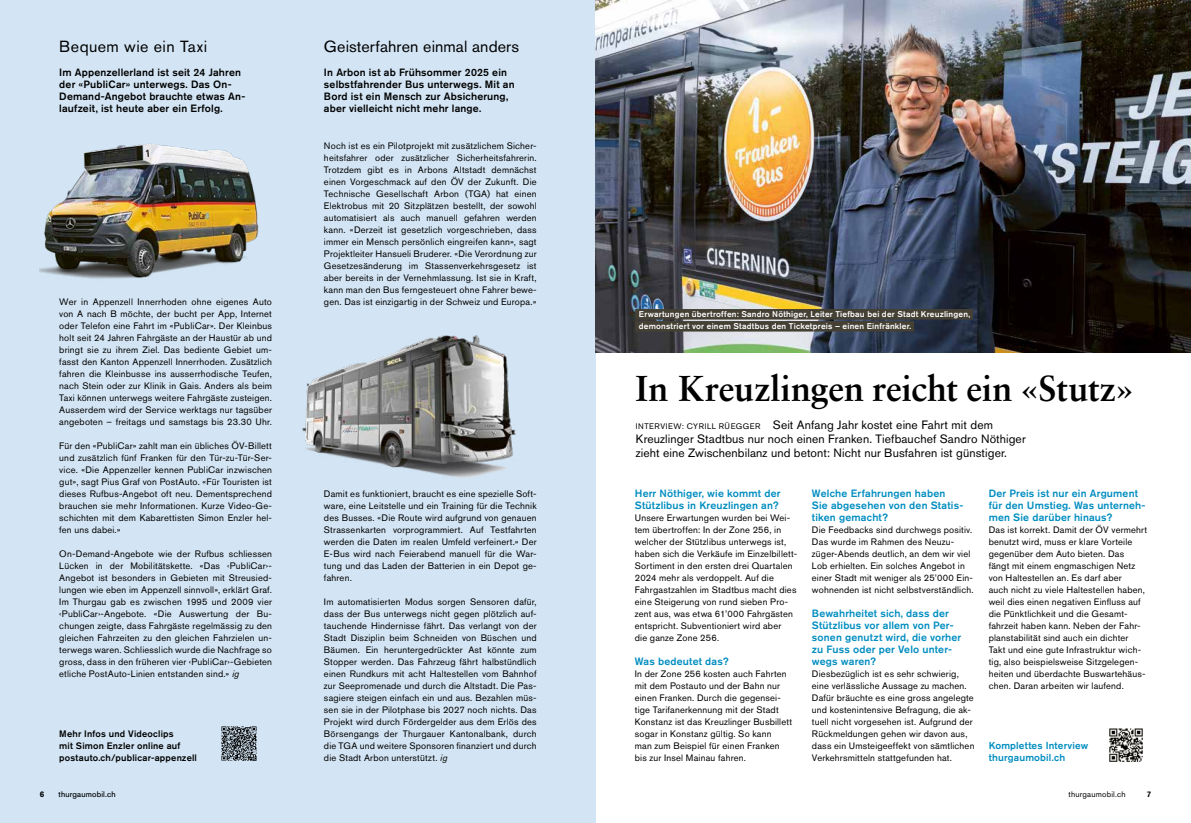
<style>
.page{position:relative;width:1191px;height:823px;background:#fff}
.page>*{position:absolute;margin:0;border:0;box-sizing:border-box;transform-origin:0 0}
.t1{font:700 36px "Sabon LT Std";color:#000}
.t2{font:16px "Akzidenz Grotesk BQ";letter-spacing:.01em;color:#000}
.t3{font:16px "Akzidenz Grotesk BQ";letter-spacing:.03em;color:#000}
.t4{font:12px/14px "Akzidenz Grotesk BQ";letter-spacing:.01em;color:#000}
.t5{font:500 10.5px/12px "Akzidenz Grotesk BQ";letter-spacing:.015em;color:#008dc0}
.t6{font:500 10.5px/12px "Akzidenz Grotesk BQ";letter-spacing:.015em;color:#000}
.t7{font:500 10px/12px "Akzidenz Grotesk BQ";letter-spacing:.015em;color:#008dc0}
.t8{font:9.3px/12px "Akzidenz Grotesk BQ";letter-spacing:.02em;color:#000;text-align:justify}
.t9{font:500 9.3px/12px "Akzidenz Grotesk BQ";letter-spacing:.02em;color:#000}
.t10{font:500 8.3px/12px "Akzidenz Grotesk BQ";letter-spacing:.025em;color:#fff}
.t11{font:8px "Akzidenz Grotesk BQ";letter-spacing:.025em;color:#000}
.t12{font:500 8px "Akzidenz Grotesk BQ";color:#000}
.s1{font-style:italic}
.s2{color:#454034}
.s3{font-size:8px}
</style>
<div class="page">
<div style="left:0;top:0;width:595px;height:822px;background:#d3e5f4"></div>
<img style="left:595px;top:0;width:596px;height:352px">
<div style="left:635px;top:309px;width:337px;height:10px;background:#454034"></div>
<div style="left:635px;top:321px;width:279px;height:10px;background:#454034"></div>
<img style="left:1109px;top:728px;width:34px;height:34px">
<img style="left:221px;top:726px;width:36px;height:35px">
<img style="left:302px;top:335px;width:214px;height:143px">
<img style="left:39px;top:143px;width:220px;height:136px">
<h2 class="t3" style="left:59px;top:37px;width:149px">Bequem wie ein Taxi</h2>
<p class="t6" style="left:59px;top:66px;width:188px">Im Appenzellerland ist seit 24 Jahren der «PubliCar» unterwegs. Das On-Demand-Angebot brauchte etwas An&shy;laufzeit, ist heute aber ein Erfolg.</p>
<p class="t8" style="left:59px;top:295px;width:214px">Wer in Appenzell Innerrhoden ohne eigenes Auto von A nach B möchte, der bucht per App, Internet oder Telefon eine Fahrt im «PubliCar». Der Kleinbus holt seit 24 Jahren Fahrgäste an der Haustür ab und bringt sie zu ihrem Ziel. Das bediente Gebiet um&shy;fasst den Kanton Appenzell Innerrhoden. Zusätzlich fahren die Kleinbusse ins ausserrhodische Teufen, nach Stein oder zur Klinik in Gais. Anders als beim Taxi können unterwegs weitere Fahrgäste zusteigen.<br>Ausserdem wird der Service werktags nur tagsüber angeboten – freitags und samstags bis 23.30 Uhr.</p>
<p class="t8" style="left:59px;top:439px;width:214px">Für den «PubliCar» zahlt man ein übliches ÖV-Billett und zusätzlich fünf Franken für den Tür-zu-Tür-Ser&shy;vice. «Die Appenzeller kennen PubliCar inzwischen gut», sagt Pius Graf von PostAuto. «Für Touristen ist dieses Rufbus-Angebot oft neu. Dementsprechend brauchen sie mehr Informationen. Kurze Video-Ge&shy;schichten mit dem Kabarettisten Simon Enzler hel&shy;fen uns dabei.»</p>
<p class="t8" style="left:59px;top:547px;width:214px">On-Demand-Angebote wie der Rufbus schliessen Lücken in der Mobilitätskette. «Das ‹PubliCar›- Angebot ist besonders in Gebieten mit Streusied&shy;lungen wie eben im Appenzell sinnvoll», erklärt Graf.<br>Im Thurgau gab es zwischen 1995 und 2009 vier ‹PubliCar›-Angebote. «Die Auswertung der Bu&shy;chungen zeigte, dass Fahrgäste regelmässig zu den gleichen Fahrzeiten zu den gleichen Fahrzielen un&shy;terwegs waren. Schliesslich wurde die Nachfrage so gross, dass in den früheren vier ‹PubliCar›-Gebieten etliche PostAuto-Linien entstanden sind.» <span class="s1">ig</span></p>
<p class="t9" style="left:59px;top:727px;width:139px">Mehr Infos und Videoclips<br>mit Simon Enzler online auf postauto.ch/publicar-appenzell</p>
<p class="t12" style="left:40px;top:789px;width:6px">6</p>
<p class="t11" style="left:59px;top:789px;width:59px">thurgaumobil.ch</p>
<h2 class="t2" style="left:324px;top:37px;width:197px">Geisterfahren einmal anders</h2>
<p class="t6" style="left:324px;top:66px;width:192px">In Arbon ist ab Frühsommer 2025 ein selbstfahrender Bus unterwegs. Mit an Bord ist ein Mensch zur Absicherung, aber vielleicht nicht mehr lange.</p>
<p class="t8" style="left:324px;top:139px;width:214px">Noch ist es ein Pilotprojekt mit zusätzlichem Sicher&shy;heitsfahrer oder zusätzlicher Sicherheitsfahrerin.<br>Trotzdem gibt es in Arbons Altstadt demnächst einen Vorgeschmack auf den ÖV der Zukunft. Die Technische Gesellschaft Arbon (TGA) hat einen Elektrobus mit 20 Sitzplätzen bestellt, der sowohl automatisiert als auch manuell gefahren werden kann. «Derzeit ist gesetzlich vorgeschrieben, dass immer ein Mensch persönlich eingreifen kann», sagt Projektleiter Hansueli Bruderer. «Die Verordnung zur Gesetzesänderung im Stassenverkehrsgesetz ist aber bereits in der Vernehmlassung. Ist sie in Kraft, kann man den Bus ferngesteuert ohne Fahrer bewe&shy;gen. Das ist einzigartig in der Schweiz und Europa.»</p>
<p class="t8" style="left:324px;top:487px;width:214px">Damit es funktioniert, braucht es eine spezielle Soft&shy;ware, eine Leitstelle und ein Training für die Technik des Busses. «Die Route wird aufgrund von genauen Strassenkarten vorprogrammiert. Auf Testfahrten werden die Daten im realen Umfeld verfeinert.» Der E-Bus wird nach Feierabend manuell für die War&shy;tung und das Laden der Batterien in ein Depot ge&shy;fahren.</p>
<p class="t8" style="left:324px;top:595px;width:214px">Im automatisierten Modus sorgen Sensoren dafür, dass der Bus unterwegs nicht gegen plötzlich auf&shy;tauchende Hindernisse fährt. Das verlangt von der Stadt Disziplin beim Schneiden von Büschen und Bäumen. Ein heruntergedrückter Ast könnte zum Stopper werden. Das Fahrzeug fährt halbstündlich einen Rundkurs mit acht Haltestellen vom Bahnhof zur Seepromenade und durch die Altstadt. Die Pas&shy;sagiere steigen einfach ein und aus. Bezahlen müs&shy;sen sie in der Pilotphase bis 2027 noch nichts. Das Projekt wird durch Fördergelder aus dem Erlös des Börsengangs der Thurgauer Kantonalbank, durch die TGA und weitere Sponsoren finanziert und durch die Stadt Arbon unterstützt. <span class="s1">ig</span></p>
<p class="t10" style="left:635px;top:307px;width:339px;text-indent:4px">Erwartungen übertroffen: Sandro Nöthiger, Leiter Tiefbau bei der Stadt Kreuzlingen,<span class="s2">I<br>I</span> demonstriert vor einem Stadtbus den Ticketpreis – einen Einfränkler.<span class="s2">I</span></p>
<h1 class="t1" style="left:636px;top:365px;width:500px">In Kreuzlingen reicht ein «Stutz»</h1>
<p class="t4" style="left:636px;top:417px;width:391px"><span class="s3">INTERVIEW: CYRILL RÜEGGER</span> Seit Anfang Jahr kostet eine Fahrt mit dem<br>Kreuzlinger Stadtbus nur noch einen Franken. Tiefbauchef Sandro Nöthiger zieht eine Zwischenbilanz und betont: Nicht nur Busfahren ist günstiger.</p>
<p class="t5" style="left:635px;top:486px;width:147px">Herr Nöthiger, wie kommt der<br>Stützlibus in Kreuzlingen an?</p>
<p class="t8" style="left:635px;top:511px;width:164px;text-align:left">Unsere Erwartungen wurden bei Wei&shy;tem übertroffen: In der Zone 256, in welcher der Stützlibus unterwegs ist, haben sich die Verkäufe im Einzelbillett-Sortiment in den ersten drei Quartalen 2024 mehr als verdoppelt. Auf die Fahrgastzahlen im Stadtbus macht dies eine Steigerung von rund sieben Pro&shy;zent aus, was etwa 61’000 Fahrgästen entspricht. Subventioniert wird aber<br>die ganze Zone 256.</p>
<p class="t5" style="left:635px;top:654px;width:95px">Was bedeutet das?</p>
<p class="t8" style="left:635px;top:667px;width:159px;text-align:left">In der Zone 256 kosten auch Fahrten mit dem Postauto und der Bahn nur einen Franken. Durch die gegensei&shy;tige Tarifanerkennung mit der Stadt Konstanz ist das Kreuzlinger Busbillett sogar in Konstanz gültig. So kann<br>man zum Beispiel für einen Franken bis zur Insel Mainau fahren.</p>
<p class="t5" style="left:812px;top:486px;width:153px">Welche Erfahrungen haben<br>Sie abgesehen von den Statis&shy;tiken gemacht?</p>
<p class="t8" style="left:812px;top:523px;width:163px;text-align:left">Die Feedbacks sind durchwegs positiv.<br>Das wurde im Rahmen des Neuzu&shy;züger-Abends deutlich, an dem wir viel Lob erhielten. Ein solches Angebot in einer Stadt mit weniger als 25’000 Ein&shy;wohnenden ist nicht selbstverständlich.</p>
<p class="t5" style="left:812px;top:606px;width:151px">Bewahrheitet sich, dass der<br>Stützlibus vor allem von Per&shy;sonen genutzt wird, die vorher zu Fuss oder per Velo unter&shy;wegs waren?</p>
<p class="t8" style="left:812px;top:667px;width:164px;text-align:left">Diesbezüglich ist es sehr schwierig, eine verlässliche Aussage zu machen.<br>Dafür bräuchte es eine gross angelegte und kostenintensive Befragung, die ak&shy;tuell nicht vorgesehen ist. Aufgrund der Rückmeldungen gehen wir davon aus, dass ein Umsteigeeffekt von sämtlichen Verkehrsmitteln stattgefunden hat.</p>
<p class="t5" style="left:988px;top:486px;width:158px">Der Preis ist nur ein Argument für den Umstieg. Was unterneh&shy;men Sie darüber hinaus?</p>
<p class="t8" style="left:988px;top:523px;width:160px;text-align:left">Das ist korrekt. Damit der ÖV vermehrt benutzt wird, muss er klare Vorteile gegenüber dem Auto bieten. Das<br>fängt mit einem engmaschigen Netz von Haltestellen an. Es darf aber<br>auch nicht zu viele Haltestellen haben, weil dies einen negativen Einfluss auf die Pünktlichkeit und die Gesamt&shy;fahrzeit haben kann. Neben der Fahr&shy;planstabilität sind auch ein dichter Takt und eine gute Infrastruktur wich&shy;tig, also beispielsweise Sitzgelegen&shy;heiten und überdachte Buswartehäus&shy;chen. Daran arbeiten wir laufend.</p>
<p class="t7" style="left:988px;top:739px;width:101px">Komplettes Interview thurgaumobil.ch</p>
<p class="t11" style="left:1068px;top:789px;width:59px">thurgaumobil.ch</p>
<p class="t12" style="left:1146px;top:789px;width:6px">7</p>
</div>
